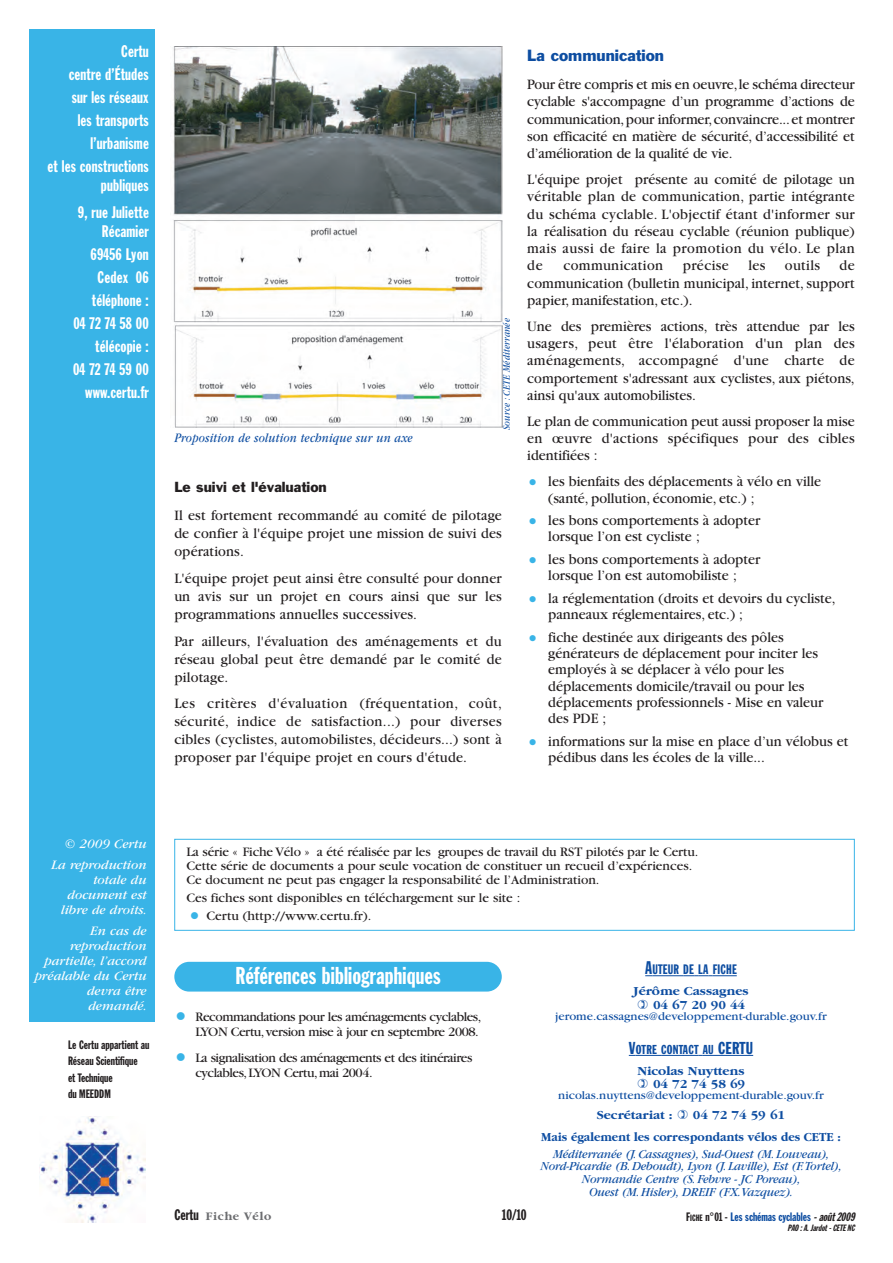
<style>
.page{position:relative;width:893px;height:1263px;background:#fff}
.page>*{position:absolute;margin:0;border:0;box-sizing:border-box;transform-origin:0 0}
.t1{font:24px "Franklin Gothic Extra Cond";letter-spacing:.01em;color:#fff}
.t2{font:16.5px/23px "Franklin Gothic Extra Cond";letter-spacing:.01em;color:#fff;text-align:right}
.t3{font:15px/17.2px "Garamond";color:#231f20;text-align:justify;scale:.95 1}
.t4{font:15px "Garamond";letter-spacing:.025em;color:#231f20;scale:.95 1}
.t5{font:15px "Franklin Gothic";color:#0d4da1}
.t6{font:15px "Franklin Gothic Extra Cond";color:#231f20}
.t7{font:13.5px/13.8px "Garamond";letter-spacing:-.01em;color:#231f20}
.t8{font:13.5px/15.3px "Garamond";letter-spacing:-.03em;color:#231f20;text-align:right}
.t9{font:italic 13.5px/15px "Garamond";color:#fff;text-align:right}
.t10{font:italic 13.5px "Garamond";letter-spacing:.015em;color:#0d4da1;scale:.85 1}
.t11{font:13.5px "Franklin Gothic";color:#231f20}
.t12{font:13.5px "Franklin Gothic Extra Cond";letter-spacing:.015em;color:#0d4da1}
.t13{font:italic 12.75px/12.8px "Garamond";letter-spacing:-.01em;color:#0d4da1;text-align:center;scale:.95 1}
.t14{font:700 12.75px/13.6px "Garamond";color:#0d4da1;text-align:right;scale:1.06 1}
.t15{font:12.75px "Franklin Gothic Extra Cond";letter-spacing:.015em;color:#0d4da1;scale:1.06 1}
.t16{font:12px "Garamond";color:#0d4da1;scale:1.06 1}
.t17{font:12px/16.5px "Franklin Gothic Extra Cond";color:#231f20}
.t18{font:12px "Franklin Gothic Extra Cond";color:#0d4da1}
.t19{font:700 12px "Garamond";letter-spacing:.055em;color:#6c6d70}
.t20{font:italic 10.5px "Garamond";letter-spacing:.015em;color:#0d4da1;scale:.85 1}
.t21{font:italic 9px "Franklin Gothic Extra Cond";letter-spacing:-.01em;color:#231f20}
.s1{color:#39b4e7}
.s2{font-family:"Franklin Gothic Extra Cond";font-weight:400;font-size:15px;color:#231f20}
.s3{font-size:18px}
.s4{font-size:16.95px}
.s5{color:#231f20}
.s6{font-size:9px;color:#231f20}
.s7{font-style:italic;color:#231f20}
</style>
<div class="page">
<img style="left:173px;top:47px;width:329px;height:380px">
<hr style="left:652px;top:975px;width:31px;height:1px;background:#0d4da1">
<svg style="left:683px;top:975px;width:54px;height:1px"></svg>
<svg style="left:629px;top:1055px;width:85px;height:1px"></svg>
<hr style="left:714px;top:1055px;width:39px;height:1px;background:#0d4da1">
<div style="left:174px;top:839px;width:681px;height:92px;border:1px solid #39b4e7"></div>
<div style="left:30px;top:30px;width:125px;height:992px;background:#39b4e7"></div>
<img style="left:39px;top:1116px;width:107px;height:106px">
<div style="left:174px;top:962px;width:328px;height:29px;background:#39b4e7;border-radius:15px"></div>
<p class="t2" style="left:48px;top:41px;width:103px">Certu<br>centre d’Études<br>sur les réseaux<br>les transports l’urbanisme<br>et les constructions</p>
<p class="t2" style="left:78px;top:172px;width:72px;line-height:27.3px">publiques<br>9, rue Juliette</p>
<p class="t2" style="left:73px;top:221px;width:77px">Récamier<br>69456 Lyon<br>Cedex 06 téléphone :<br>04 72 74 58 00 télécopie :<br>04 72 74 59 00 www.certu.fr</p>
<p class="t10" style="left:174px;top:433px;width:282px">Proposition de solution technique sur un axe</p>
<p class="t20" style="left:503px;top:430px;width:133px;rotate:-90deg">Source : CETE Méditerranée</p>
<p class="t11" style="left:174px;top:481px;width:154px">Le suivi et l'évaluation</p>
<p class="t3" style="left:174px;top:508px;width:346px;line-height:18px">Il est fortement recommandé au comité de pilotage de confier à l'équipe projet une mission de suivi des opérations.</p>
<p class="t3" style="left:174px;top:570px;width:346px;line-height:18px">L'équipe projet peut ainsi être consulté pour donner un avis sur un projet en cours ainsi que sur les programmations annuelles successives.</p>
<p class="t3" style="left:174px;top:633px;width:346px;line-height:18px">Par ailleurs, l'évaluation des aménagements et du réseau global peut être demandé par le comité de pilotage.</p>
<p class="t3" style="left:174px;top:696px;width:346px;line-height:17.9px">Les critères d'évaluation (fréquentation, coût, sécurité, indice de satisfaction...) pour diverses cibles (cyclistes, automobilistes, décideurs...) sont à proposer par l'équipe projet en cours d'étude.</p>
<p class="t5" style="left:527px;top:50px;width:138px">La communication</p>
<p class="t3" style="left:527px;top:77px;width:346px">Pour être compris et mis en oeuvre,le schéma directeur cyclable s'accompagne d’un programme d’actions de communication,pour informer,convaincre...et montrer son efficacité en matière de sécurité, d’accessibilité et d’amélioration de la qualité de vie.</p>
<p class="t3" style="left:527px;top:172px;width:346px">L'équipe projet présente au comité de pilotage un véritable plan de communication, partie intégrante du schéma cyclable. L'objectif étant d'informer sur la réalisation du réseau cyclable (réunion publique) mais aussi de faire la promotion du vélo. Le plan de</p>
<p class="t4" style="left:563px;top:260px;width:107px">communication</p>
<p class="t4" style="left:683px;top:260px;width:50px">précise</p>
<p class="t3" style="left:748px;top:258px;width:19px">les</p>
<p class="t3" style="left:785px;top:258px;width:38px">outils</p>
<p class="t3" style="left:527px;top:258px;width:346px;text-indent:312px">de communication (bulletin municipal, internet, support papier, manifestation, etc.).</p>
<p class="t3" style="left:527px;top:319px;width:346px">Une des premières actions, très attendue par les usagers, peut être l'élaboration d'un plan des aménagements, accompagné d'une charte de comportement s'adressant aux cyclistes, aux piétons, ainsi qu'aux automobilistes.</p>
<p class="t3" style="left:527px;top:414px;width:346px">Le plan de communication peut aussi proposer la mise en œuvre d'actions spécifiques pour des cibles identifiées :</p>
<p class="t3" style="left:548px;top:475px;width:289px;line-height:16.2px;text-indent:-20px"><span class="s1">●</span> les bienfaits des déplacements à vélo en ville (santé, pollution, économie, etc.) ;</p>
<p class="t3" style="left:548px;top:514px;width:225px;line-height:16.2px;text-indent:-20px"><span class="s1">●</span> les bons comportements à adopter lorsque l’on est cycliste ;</p>
<p class="t3" style="left:529px;top:553px;width:245px;line-height:16.2px;text-align:center"><span class="s1">●</span> les bons comportements à adopter lorsque l’on est automobiliste ;</p>
<p class="t3" style="left:548px;top:591px;width:304px;line-height:16.2px;text-indent:-20px"><span class="s1">●</span> la réglementation (droits et devoirs du cycliste, panneaux réglementaires, etc.) ;</p>
<p class="t3" style="left:548px;top:630px;width:291px;line-height:16.2px;text-align:left;text-indent:-20px"><span class="s1">●</span> fiche destinée aux dirigeants des pôles générateurs de déplacement pour inciter les employés à se déplacer à vélo pour les déplacements domicile/travail ou pour les déplacements professionnels - Mise en valeur des PDE ;</p>
<p class="t3" style="left:548px;top:734px;width:317px;line-height:16.2px;text-indent:-20px"><span class="s1">●</span> informations sur la mise en place d’un vélobus et pédibus dans les écoles de la ville...</p>
<p class="t9" style="left:51px;top:834px;width:97px;line-height:21px">© 2009 Certu<br>La reproduction</p>
<p class="t9" style="left:61px;top:873px;width:87px">totale du document est libre de droits.</p>
<p class="t9" style="left:35px;top:924px;width:114px">En cas de reproduction partielle, l’accord préalable du Certu devra être demandé.</p>
<p class="t17" style="left:68px;top:1037px;width:83px">Le Certu appartient au<br>Réseau Scientifique<br>et Technique<br>du MEEDDM</p>
<p class="t7" style="left:186px;top:846px;width:513px">La série « Fiche Vélo » a été réalisée par les groupes de travail du RST pilotés par le Certu.<br>Cette série de documents a pour seule vocation de constituer un recueil d’expériences.<br>Ce document ne peut pas engager la responsabilité de l’Administration.</p>
<p class="t7" style="left:186px;top:892px;width:336px">Ces fiches sont disponibles en téléchargement sur le site :</p>
<p class="t7" style="left:190px;top:910px;width:183px"><span class="s1">●</span> Certu (http://www.certu.fr).</p>
<h1 class="t1" style="left:235px;top:967px;width:207px">Références bibliographiques</h1>
<p class="t8" style="left:176px;top:1010px;width:307px"><span class="s1">●</span> Recommandations pour les aménagements cyclables,<br>LYON Certu,version mise à jour en septembre 2008.</p>
<p class="t8" style="left:195px;top:1051px;width:278px;text-align:left;text-indent:-19px"><span class="s1">●</span> La signalisation des aménagements et des itinéraires cyclables,LYON Certu,mai 2004.</p>
<p class="t19" style="left:174px;top:1212px;width:98px"><span class="s2">Certu</span> Fiche Vélo</p>
<p class="t6" style="left:502px;top:1210px;width:26px">10/10</p>
<p class="t12" style="left:645px;top:964px;width:93px"><span class="s3">A</span>UTEUR DE LA FICHE</p>
<p class="t14" style="left:633px;top:985px;width:110px">Jérôme Cassagnes<br>04 67 20 90 44</p>
<p class="t16" style="left:555px;top:1012px;width:258px">jerome.cassagnes@developpement-durable.gouv.fr</p>
<p class="t15" style="left:629px;top:1044px;width:119px"><span class="s4">V</span>OTRE CONTACT AU <span class="s4">CERTU</span></p>
<p class="t14" style="left:637px;top:1065px;width:103px">Nicolas Nuyttens<br>04 72 74 58 69</p>
<p class="t16" style="left:558px;top:1091px;width:252px">nicolas.nuyttens@developpement-durable.gouv.fr</p>
<p class="t14" style="left:597px;top:1109px;width:73px">Secrétariat :</p>
<p class="t14" style="left:541px;top:1104px;width:284px;line-height:22.5px;text-align:left;text-indent:152px">04 72 74 59 61<br>Mais également les correspondants vélos des CETE :</p>
<p class="t13" style="left:540px;top:1148px;width:318px">Méditerranée (J. Cassagnes), Sud-Ouest (M. Louveau), Nord-Picardie (B. Deboudt), Lyon (J. Laville), Est (F.Tortel), Normandie Centre (S. Febvre - JC Poreau),<br>Ouest (M. Hisler), DREIF (FX.Vazquez).</p>
<p class="t18" style="left:686px;top:1212px;width:172px"><span class="s5">F</span><span class="s6">ICHE</span> <span class="s5">n°01 -</span> Les schémas cyclables <span class="s7">-août 2009</span></p>
<p class="t21" style="left:788px;top:1224px;width:70px">PAO :A.Jardot -CETE NC</p>
</div>
